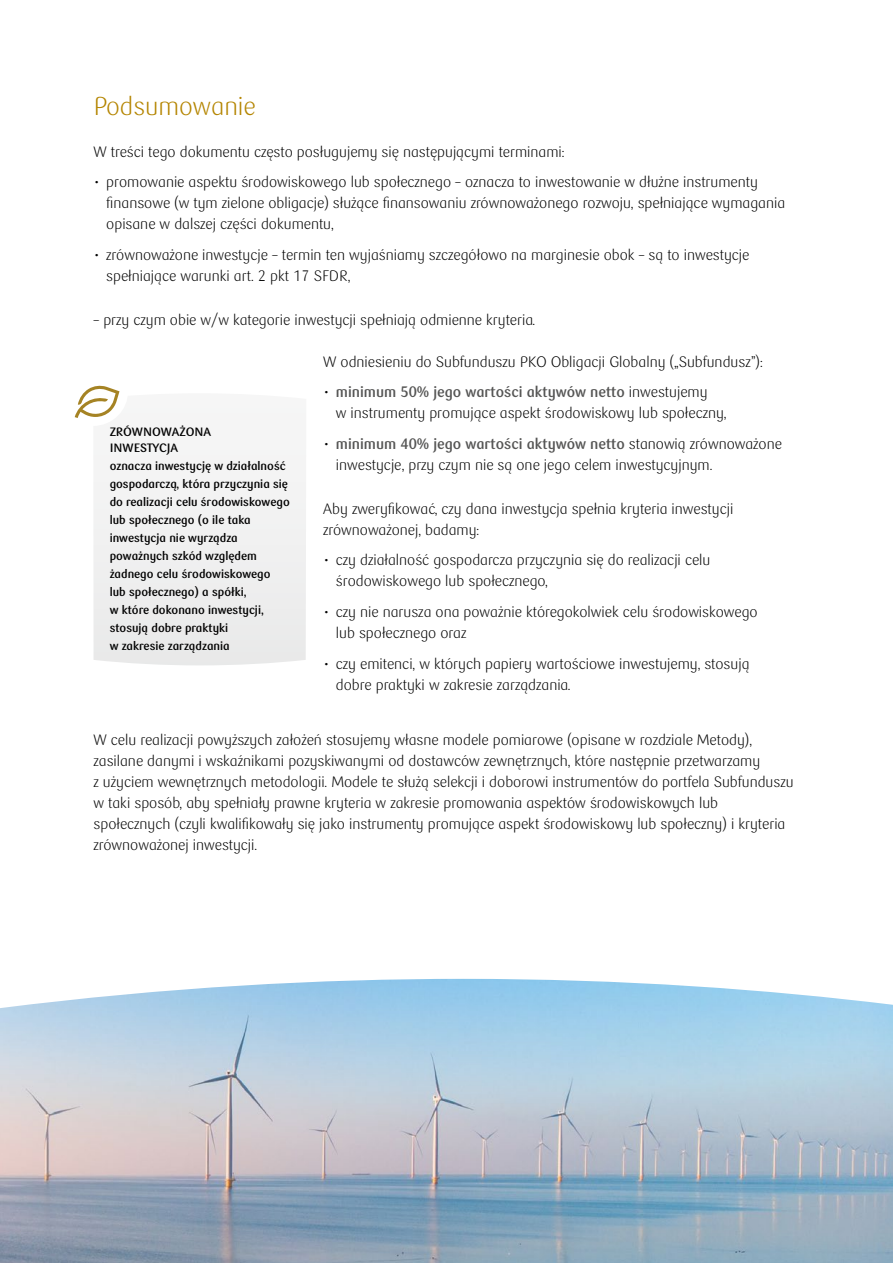
<style>
.page{position:relative;width:893px;height:1263px;background:#fff}
.page>*{position:absolute;margin:0;border:0;box-sizing:border-box;transform-origin:0 0}
.t1{font:300 25.5px "PKO Bank Polski";color:#b48500}
.t2{font:300 15px/21px "PKO Bank Polski";color:#000}
.t3{font:700 12px/18px "PKO Bank Polski";color:#000}
.s1{font-weight:700;color:#565655}
</style>
<div class="page">
<img style="left:0;top:979px;width:893px;height:284px">
<div style="left:93px;top:450px;width:213px;height:215px;background:#f0f0f0"></div>
<svg style="left:75px;top:385px;width:44px;height:33px"></svg>
<h1 class="t1" style="left:94px;top:91px;width:164px">Podsumowanie</h1>
<p class="t2" style="left:94px;top:141px;width:472px">W treści tego dokumentu często posługujemy się następującymi terminami:</p>
<p class="t2" style="left:106px;top:172px;width:680px;text-indent:-13px">• promowanie aspektu środowiskowego lub społecznego – oznacza to inwestowanie w dłużne instrumenty finansowe (w tym zielone obligacje) służące finansowaniu zrównoważonego rozwoju, spełniające wymagania opisane w dalszej części dokumentu,</p>
<p class="t2" style="left:106px;top:245px;width:645px;text-indent:-13px">• zrównoważone inwestycje – termin ten wyjaśniamy szczegółowo na marginesie obok – są to inwestycje spełniające warunki art. 2 pkt 17 SFDR,</p>
<p class="t2" style="left:94px;top:309px;width:443px">– przy czym obie w/w kategorie inwestycji spełniają odmienne kryteria.</p>
<p class="t2" style="left:323px;top:351px;width:441px">W odniesieniu do Subfunduszu PKO Obligacji Globalny („Subfundusz”):</p>
<p class="t2" style="left:336px;top:382px;width:392px;text-indent:-13px">• <span class="s1">minimum 50% jego wartości aktywów netto</span> inwestujemy<br>w instrumenty promujące aspekt środowiskowy lub społeczny,</p>
<p class="t2" style="left:336px;top:434px;width:447px;text-indent:-13px">• <span class="s1">minimum 40% jego wartości aktywów netto</span> stanowią zrównoważone inwestycje, przy czym nie są one jego celem inwestycyjnym.</p>
<p class="t2" style="left:323px;top:498px;width:412px">Aby zweryfikować, czy dana inwestycja spełnia kryteria inwestycji zrównoważonej, badamy:</p>
<p class="t2" style="left:336px;top:550px;width:376px;text-indent:-13px">• czy działalność gospodarcza przyczynia się do realizacji celu środowiskowego lub społecznego,</p>
<p class="t2" style="left:336px;top:602px;width:423px;text-indent:-13px">• czy nie narusza ona poważnie któregokolwiek celu środowiskowego lub społecznego oraz</p>
<p class="t2" style="left:336px;top:654px;width:415px;text-indent:-13px">• czy emitenci, w których papiery wartościowe inwestujemy, stosują dobre praktyki w zakresie zarządzania.</p>
<p class="t2" style="left:94px;top:729px;width:701px">W celu realizacji powyższych założeń stosujemy własne modele pomiarowe (opisane w rozdziale Metody), zasilane danymi i wskaźnikami pozyskiwanymi od dostawców zewnętrznych, które następnie przetwarzamy<br>z użyciem wewnętrznych metodologii. Modele te służą selekcji i doborowi instrumentów do portfela Subfunduszu w taki sposób, aby spełniały prawne kryteria w zakresie promowania aspektów środowiskowych lub społecznych (czyli kwalifikowały się jako instrumenty promujące aspekt środowiskowy lub społeczny) i kryteria zrównoważonej inwestycji.</p>
<p class="t3" style="left:110px;top:424px;width:103px;line-height:16.5px">ZRÓWNOWAŻONA<br>INWESTYCJA</p>
<p class="t3" style="left:110px;top:457px;width:182px">oznacza inwestycję w działalność gospodarczą, która przyczynia się do realizacji celu środowiskowego lub społecznego (o ile taka inwestycja nie wyrządza poważnych szkód względem żadnego celu środowiskowego<br>lub społecznego) a spółki,<br>w które dokonano inwestycji, stosują dobre praktyki<br>w zakresie zarządzania</p>
</div>
